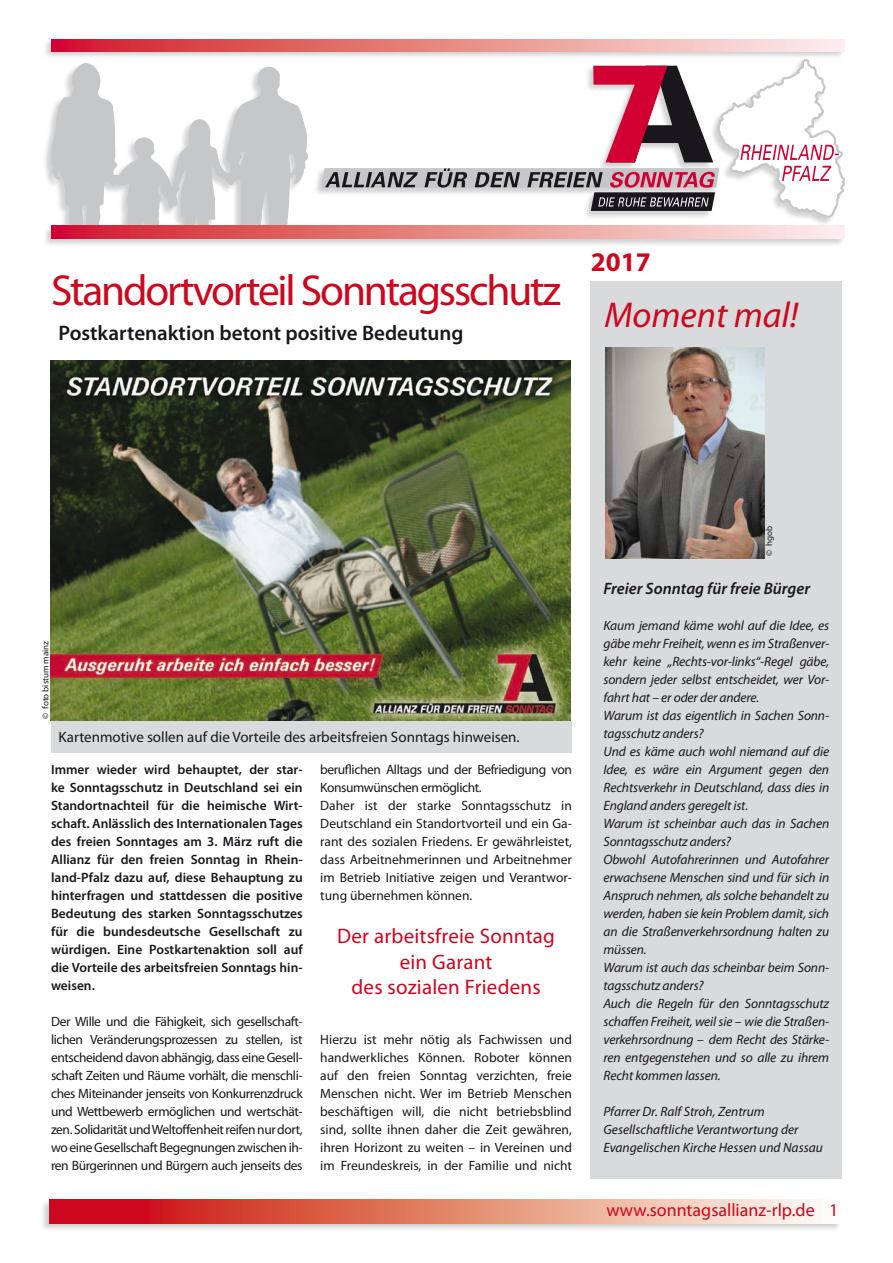
<style>
.page{position:relative;width:893px;height:1263px;background:#fff}
.page>*{position:absolute;margin:0;border:0;box-sizing:border-box;transform-origin:0 0}
.t1{font:43.5px "Myriad Pro";letter-spacing:-.05em;color:#cd071e}
.t2{font:italic 36px "Myriad Pro";color:#cd071e}
.t3{font:700 27px "Myriad Pro";color:#cd071e}
.t4{font:21px/25.2px "Myriad Pro";letter-spacing:.01em;color:#cd071e;text-align:center}
.t5{font:600 21px "Myriad Pro";color:#1a171c}
.t6{font:18px "Myriad Pro";color:#cd071e}
.t7{font:italic 600 16.5px "Myriad Pro";color:#1a171c}
.t8{font:15px "Myriad Pro";color:#1a171c}
.t9{font:13.5px/18px "Myriad Pro";color:#1a171c;text-align:justify}
.t10{font:italic 13.5px/18px "Myriad Pro";letter-spacing:-.01em;color:#1a171c}
.t11{font:600 13.5px/18px "Myriad Pro";color:#1a171c;text-align:justify}
.t12{font:9px "Myriad Pro";color:#1a171c}
.s1{font-style:normal}
</style>
<div class="page">
<div style="left:43px;top:39px;width:802px;height:208px;background:#1a171c;opacity:.2"></div>
<svg style="left:51px;top:63px;width:257px;height:163px"></svg>
<svg style="left:51px;top:39px;width:794px;height:13px;background:#e78688"></svg>
<svg style="left:51px;top:226px;width:794px;height:12px;background:#e78688"></svg>
<svg style="left:321px;top:57px;width:524px;height:162px"></svg>
<div style="left:41px;top:1200px;width:800px;height:31px;background:#1a171c;opacity:.2"></div>
<svg style="left:49px;top:1200px;width:792px;height:23px;background:#e28072"></svg>
<div style="left:591px;top:281px;width:251px;height:898px;background:#d9dadb"></div>
<div style="left:51px;top:721px;width:520px;height:32px;background:#d9dadb"></div>
<img style="left:606px;top:347px;width:158px;height:211px">
<img style="left:51px;top:360px;width:519px;height:360px">
<h1 class="t1" style="left:51px;top:263px;width:511px">Standortvorteil Sonntagsschutz</h1>
<h3 class="t5" style="left:58px;top:320px;width:406px">Postkartenaktion betont positive Bedeutung</h3>
<h3 class="t3" style="left:591px;top:244px;width:61px">2017</h3>
<h2 class="t2" style="left:604px;top:292px;width:195px">Moment mal!</h2>
<p class="t12" style="left:40px;top:719px;width:80px;rotate:-90deg">© foto bistum mainz</p>
<p class="t8" style="left:58px;top:728px;width:463px">Kartenmotive sollen auf die Vorteile des arbeitsfreien Sonntags hinweisen.</p>
<p class="t11" style="left:51px;top:760px;width:253px">Immer wieder wird behauptet, der star&shy;ke Sonntagsschutz in Deutschland sei ein Standortnachteil für die heimische Wirt&shy;schaft. Anlässlich des Internationalen Tages des freien Sonntages am 3. März ruft die Allianz für den freien Sonntag in Rhein&shy;land-Pfalz dazu auf, diese Behauptung zu hinterfragen und stattdessen die positive Bedeutung des starken Sonntagsschutzes für die bundesdeutsche Gesellschaft zu würdigen. Eine Postkartenaktion soll auf die Vorteile des arbeitsfreien Sonntags hin&shy;weisen.</p>
<p class="t9" style="left:51px;top:1012px;width:253px">Der Wille und die Fähigkeit, sich gesellschaft&shy;lichen Veränderungsprozessen zu stellen, ist entscheidend davon abhängig, dass eine Gesell&shy;schaft Zeiten und Räume vorhält, die menschli&shy;ches Miteinander jenseits von Konkurrenzdruck und Wettbewerb ermöglichen und wertschät&shy;zen. Solidarität und Weltoffenheit reifen nur dort, wo eine Gesellschaft Begegnungen zwischen ih&shy;ren Bürgerinnen und Bürgern auch jenseits des</p>
<p class="t9" style="left:320px;top:760px;width:253px;text-align:left">beruflichen Alltags und der Befriedigung von Konsumwünschen ermöglicht.<br>Daher ist der starke Sonntagsschutz in Deutschland ein Standortvorteil und ein Ga&shy;rant des sozialen Friedens. Er gewährleistet, dass Arbeitnehmerinnen und Arbeitnehmer im Betrieb Initiative zeigen und Verantwor&shy;tung übernehmen können.</p>
<h3 class="t4" style="left:337px;top:923px;width:219px">Der arbeitsfreie Sonntag ein Garant<br>des sozialen Friedens</h3>
<p class="t9" style="left:320px;top:1030px;width:253px">Hierzu ist mehr nötig als Fachwissen und handwerkliches Können. Roboter können auf den freien Sonntag verzichten, freie Menschen nicht. Wer im Betrieb Menschen beschäftigen will, die nicht betriebsblind sind, sollte ihnen daher die Zeit gewähren, ihren Horizont zu weiten – in Vereinen und im Freundeskreis, in der Familie und nicht</p>
<p class="t12" style="left:764px;top:555px;width:31px;rotate:-90deg">© hgob</p>
<p class="t7" style="left:603px;top:578px;width:208px">Freier Sonntag für freie Bürger</p>
<p class="t10" style="left:603px;top:616px;width:227px">Kaum jemand käme wohl auf die Idee, es gäbe mehr Freiheit, wenn es im Straßenver&shy;kehr keine „Rechts-vor-links“-Regel gäbe, sondern jeder selbst entscheidet, wer Vor&shy;fahrt hat – er oder der andere.<br>Warum ist das eigentlich in Sachen Sonn&shy;tagsschutz anders?<br>Und es käme auch wohl niemand auf die Idee, es wäre ein Argument gegen den Rechtsverkehr in Deutschland, dass dies in England anders geregelt ist.<br>Warum ist scheinbar auch das in Sachen Sonntagsschutz anders?<br>Obwohl Autofahrerinnen und Autofahrer erwachsene Menschen sind und für sich in Anspruch nehmen, als solche behandelt zu werden, haben sie kein Problem damit, sich an die Straßenverkehrsordnung halten zu müssen.<br>Warum ist auch das scheinbar beim Sonn&shy;tagsschutz anders?<br>Auch die Regeln für den Sonntagsschutz schaffen Freiheit, weil sie <span class="s1">–</span> wie die Straßen&shy;verkehrsordnung <span class="s1">–</span> dem Recht des Stärke&shy;ren entgegenstehen und so alle zu ihrem Recht kommen lassen.</p>
<p class="t10" style="left:603px;top:1102px;width:221px">Pfarrer Dr. Ralf Stroh, Zentrum<br>Gesellschaftliche Verantwortung der<br>Evangelischen Kirche Hessen und Nassau</p>
<h3 class="t6" style="left:606px;top:1199px;width:233px">www.sonntagsallianz-rlp.de 1</h3>
</div>
